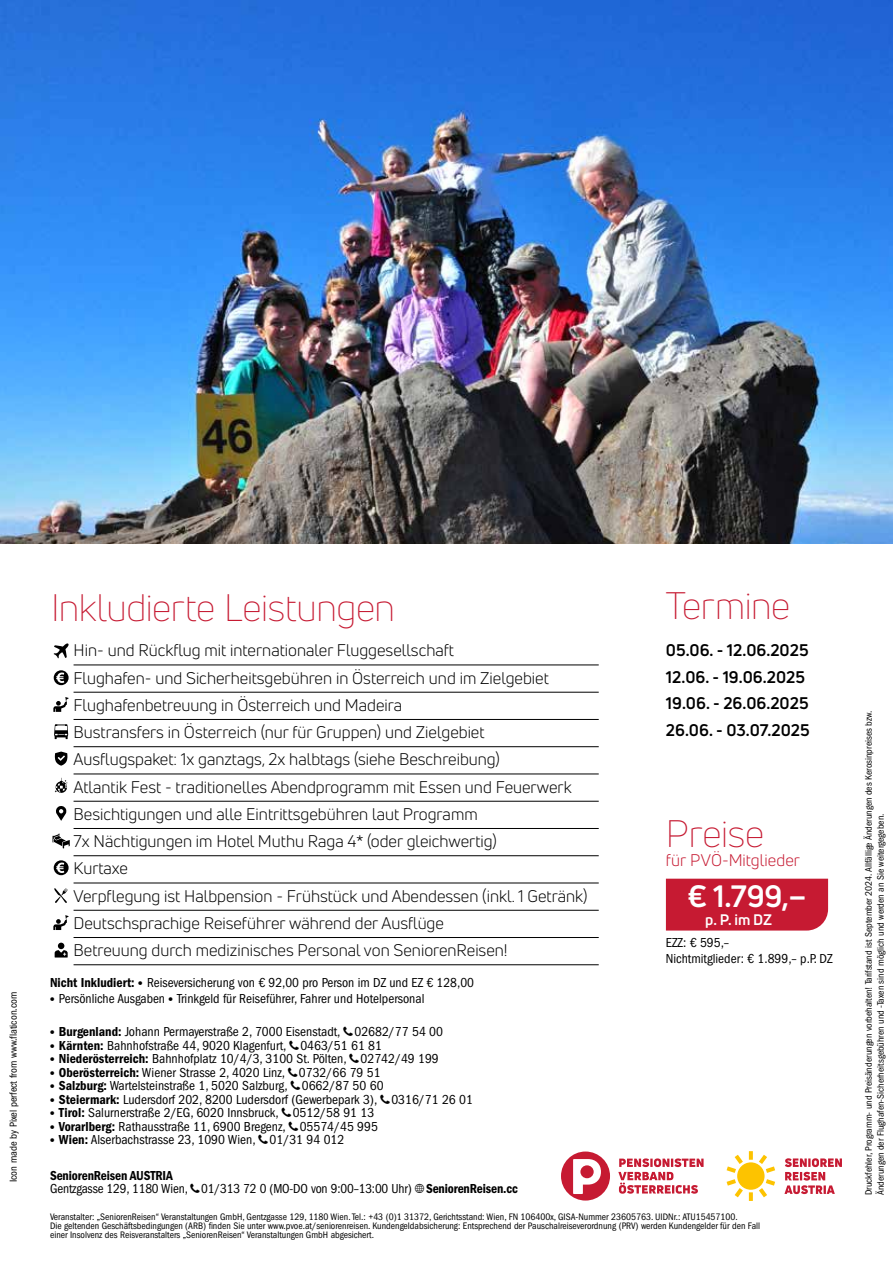
<style>
.page{position:relative;width:893px;height:1263px;background:#fff}
.page>*{position:absolute;margin:0;border:0;box-sizing:border-box;transform-origin:0 0}
.t1{font:300 37.5px "Uni Neue";letter-spacing:-.01em;color:#c61a32}
.t2{font:700 30.15px "Uni Neue";color:#fff}
.t3{font:16.5px/27.3px "Uni Neue";color:#000}
.t4{font:700 16.5px/26.5px "Uni Neue";color:#000}
.t5{font:16.5px "Uni Neue";color:#c61a32}
.t6{font:700 15px "Uni Neue";color:#fff}
.t7{font:condensed 13.5px/13.5px "ITC Franklin Gothic Std";color:#000}
.t8{font:13.5px "ITC Franklin Gothic Std Dm Cd";letter-spacing:-.01em;color:#000}
.t9{font:condensed 10.5px "ITC Franklin Gothic Std";color:#000}
.t10{font:condensed 9.75px/9px "ITC Franklin Gothic Std";color:#000}
.s1{font-family:"ITC Franklin Gothic Std Dm Cd";font-stretch:normal}
</style>
<div class="page">
<svg style="left:55px;top:943px;width:13px;height:14px"></svg>
<div style="left:666px;top:879px;width:162px;height:51px;background:#c61a32"></div>
<svg style="left:618px;top:1158px;width:86px;height:36px"></svg>
<div style="left:561px;top:1151px;width:49px;height:49px;background:#c61a32;border-radius:50%"></div>
<svg style="left:573px;top:1159px;width:28px;height:35px"></svg>
<svg style="left:784px;top:1158px;width:58px;height:36px"></svg>
<div style="left:737px;top:1162px;width:27px;height:28px;background:#fdc300;border-radius:50%"></div>
<svg style="left:749px;top:1151px;width:4px;height:9px"></svg>
<svg style="left:749px;top:1192px;width:4px;height:9px"></svg>
<svg style="left:727px;top:1155px;width:16px;height:18px"></svg>
<svg style="left:759px;top:1179px;width:16px;height:18px"></svg>
<svg style="left:727px;top:1179px;width:16px;height:18px"></svg>
<svg style="left:759px;top:1155px;width:16px;height:18px"></svg>
<hr style="left:74px;top:665px;width:525px;height:1px;background:#000">
<hr style="left:74px;top:692px;width:525px;height:1px;background:#000">
<hr style="left:74px;top:719px;width:525px;height:1px;background:#000">
<hr style="left:74px;top:746px;width:525px;height:1px;background:#000">
<hr style="left:74px;top:774px;width:525px;height:1px;background:#000">
<hr style="left:74px;top:801px;width:525px;height:1px;background:#000">
<hr style="left:74px;top:828px;width:525px;height:1px;background:#000">
<hr style="left:74px;top:855px;width:525px;height:1px;background:#000">
<hr style="left:74px;top:883px;width:525px;height:1px;background:#000">
<hr style="left:74px;top:910px;width:525px;height:1px;background:#000">
<hr style="left:74px;top:937px;width:525px;height:1px;background:#000">
<hr style="left:74px;top:964px;width:525px;height:1px;background:#000">
<svg style="left:54px;top:643px;width:15px;height:15px"></svg>
<svg style="left:54px;top:724px;width:14px;height:15px"></svg>
<svg style="left:54px;top:670px;width:15px;height:15px"></svg>
<svg style="left:53px;top:833px;width:17px;height:16px"></svg>
<svg style="left:53px;top:697px;width:16px;height:15px"></svg>
<svg style="left:56px;top:806px;width:11px;height:15px"></svg>
<svg style="left:54px;top:888px;width:14px;height:15px"></svg>
<svg style="left:55px;top:751px;width:12px;height:15px"></svg>
<svg style="left:53px;top:915px;width:16px;height:15px"></svg>
<svg style="left:54px;top:860px;width:15px;height:15px"></svg>
<svg style="left:55px;top:778px;width:13px;height:15px"></svg>
<img style="left:0;top:0;width:893px;height:543px">
<p class="t9" style="left:8px;top:1182px;width:192px;rotate:-90deg">Icon made by Pixel perfect from www.flaticon.com</p>
<h1 class="t1" style="left:51px;top:585px;width:346px">Inkludierte Leistungen</h1>
<p class="t3" style="left:74px;top:637px;width:515px">Hin- und Rückflug mit internationaler Fluggesellschaft<br>Flughafen- und Sicherheitsgebühren in Österreich und im Zielgebiet Flughafenbetreuung in Österreich und Madeira<br>Bustransfers in Österreich (nur für Gruppen) und Zielgebiet Ausflugspaket: 1x ganztags, 2x halbtags (siehe Beschreibung)<br>Atlantik Fest - traditionelles Abendprogramm mit Essen und Feuerwerk Besichtigungen und alle Eintrittsgebühren laut Programm<br>7x Nächtigungen im Hotel Muthu Raga 4* (oder gleichwertig)<br>Kurtaxe<br>Verpflegung ist Halbpension - Frühstück und Abendessen (inkl. 1 Getränk)<br>Deutschsprachige Reiseführer während der Ausflüge<br>Betreuung durch medizinisches Personal von SeniorenReisen!</p>
<p class="t7" style="left:50px;top:975px;width:425px;line-height:16.2px"><span class="s1">Nicht Inkludiert: ĸ</span> Reiseversicherung von € 92,00 pro Person im DZ und EZ € 128,00 <span class="s1">ĸ</span> Persönliche Ausgaben <span class="s1">ĸ</span> Trinkgeld für Reiseführer, Fahrer und Hotelpersonal</p>
<p class="t7" style="left:50px;top:1025px;width:424px"><span class="s1">ĸ Burgenland:</span> Johann Permayerstraße 2, 7000 Eisenstadt, ķ02682/77 54 00<br><span class="s1">ĸ Kärnten:</span> Bahnhofstraße 44, 9020 Klagenfurt, ķ0463/51 61 81<br><span class="s1">ĸ Niederösterreich:</span> Bahnhofplatz 10/4/3, 3100 St. Pölten, ķ02742/49 199<br><span class="s1">ĸ Oberösterreich:</span> Wiener Strasse 2, 4020 Linz, ķ0732/66 79 51<br>ĸ <span class="s1">Salzburg:</span> Wartelsteinstraße 1, 5020 Salzburg, ķ0662/87 50 60<br><span class="s1">ĸ Steiermark:</span> Ludersdorf 202, 8200 Ludersdorf (Gewerbepark 3), ķ0316/71 26 01 <span class="s1">ĸ Tirol:</span> Salurnerstraße 2/EG, 6020 Innsbruck, ķ0512/58 91 13<br><span class="s1">ĸ Vorarlberg:</span> Rathausstraße 11, 6900 Bregenz, ķ05574/45 995<br><span class="s1">ĸ Wien:</span> Alserbachstrasse 23, 1090 Wien, ķ01/31 94 012</p>
<p class="t8" style="left:50px;top:1167px;width:124px">SeniorenReisen AUSTRIA</p>
<p class="t7" style="left:50px;top:1182px;width:470px">Gentzgasse 129, 1180 Wien, ķ01/313 72 0 (MO-DO von 9:00–13:00 Uhr) ļ<span class="s1">SeniorenReisen.cc</span></p>
<h1 class="t1" style="left:666px;top:582px;width:126px">Termine</h1>
<p class="t4" style="left:666px;top:637px;width:145px">05.06. - 12.06.2025<br>12.06. - 19.06.2025<br>19.06. - 26.06.2025<br>26.06. - 03.07.2025</p>
<h1 class="t1" style="left:666px;top:810px;width:100px">Preise</h1>
<p class="t5" style="left:666px;top:850px;width:136px">für PVÖ-Mitglieder</p>
<h2 class="t2" style="left:687px;top:878px;width:121px">€ 1.799,–</h2>
<p class="t6" style="left:705px;top:910px;width:69px">p. P. im DZ</p>
<p class="t7" style="left:666px;top:935px;width:168px;line-height:16.2px">EZZ: € 595,–<br>Nichtmitglieder: € 1.899,– p.P. DZ</p>
<p class="t10" style="left:50px;top:1212px;width:712px">Veranstalter: „SeniorenReisen“ Veranstaltungen GmbH, Gentzgasse 129, 1180 Wien. Tel.: +43 (0)1 31372, Gerichtsstand: Wien, FN 106400x, GISA-Nummer 23605763. UIDNr.: ATU15457100.<br>Die geltenden Geschäftsbedingungen (ARB) finden Sie unter www.pvoe.at/seniorenreisen. Kundengeldabsicherung: Entsprechend der Pauschalreiseverordnung (PRV) werden Kundengelder für den Fall einer Insolvenz des Reisveranstalters „SeniorenReisen“ Veranstaltungen GmbH abgesichert.</p>
<p class="t10" style="left:863px;top:1195px;width:486px;line-height:12px;rotate:-90deg">Druckfehler, Programm- und Preisänderungen vorbehalten! Tarifstand ist September 2024. Allfällige Änderungen des Kerosinpreises bzw.<br>Änderungen der Flughafen-Sicherheitsgebühren und -Taxen sind möglich und werden an Sie weitergegeben.</p>
</div>
